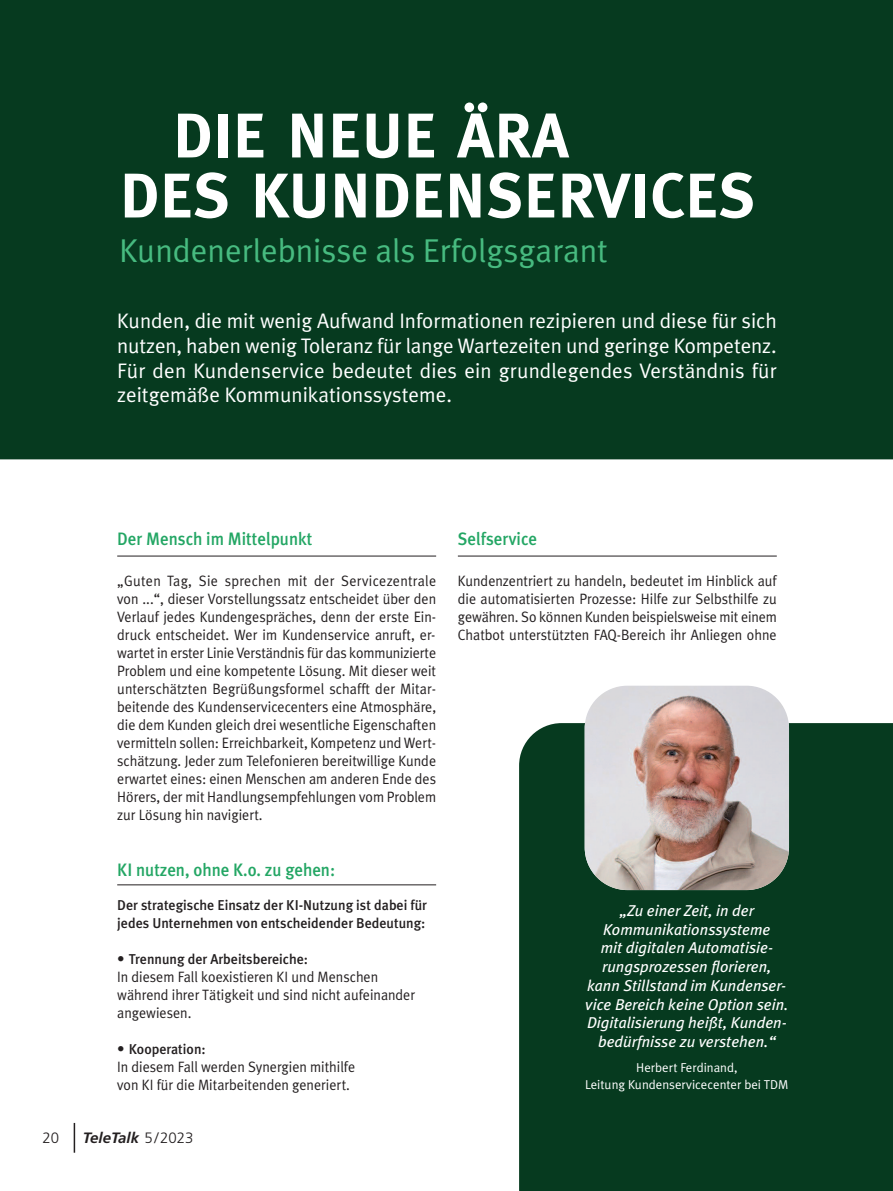
<style>
.page{position:relative;width:893px;height:1191px;background:#fff}
.page>*{position:absolute;margin:0;border:0;box-sizing:border-box;transform-origin:0 0}
.t1{font:700 63px/60px "Meta Plus";color:#fff}
.t2{font:33px "Meta Plus Normal";color:#47bb80}
.t3{font:21px/24.8px "Meta Plus Normal";color:#fff;text-align:justify}
.t4{font:500 18px "Meta Plus";color:#23a664;scale:.94 1}
.t5{font:italic 15.75px/18.8px "Meta Plus";color:#fff;text-align:center}
.t6{font:15px/18px "Meta Plus Normal";color:#231f20;text-align:justify;scale:.94 1}
.t7{font:italic 700 15px "Frutiger";color:#231f20}
.t8{font:300 15px "Frutiger";color:#231f20}
.t9{font:500 14.25px/18px "Meta Plus";color:#231f20}
.t10{font:12.9px/17.1px "Meta Plus";color:#fff;text-align:center}
.s1{font-family:"Meta Plus Normal";font-weight:400;font-size:15px}
.s2{font-weight:300;font-style:normal}
</style>
<div class="page">
<svg style="left:74px;top:1123px;width:1px;height:29px"></svg>
<div style="left:519px;top:723px;width:374px;height:468px;background:#063a1f"></div>
<div style="left:0;top:0;width:893px;height:459px;background:#063a1f"></div>
<hr style="left:117px;top:555px;width:319px;height:1px;background:#231f20">
<hr style="left:117px;top:884px;width:319px;height:1px;background:#231f20">
<hr style="left:458px;top:555px;width:319px;height:1px;background:#231f20">
<img style="left:585px;top:685px;width:204px;height:205px;border-radius:43px">
<h1 class="t1" style="left:120px;top:106px;width:637px;text-indent:53px">DIE NEUE ÄRA<br>DES KUNDENSERVICES</h1>
<h2 class="t2" style="left:120px;top:232px;width:490px">Kundenerlebnisse als Erfolgsgarant</h2>
<p class="t3" style="left:117px;top:308px;width:661px">Kunden, die mit wenig Aufwand Informationen rezipieren und diese für sich nutzen, haben wenig Toleranz für lange Wartezeiten und geringe Kompetenz.<br>Für den Kundenservice bedeutet dies ein grundlegendes Verständnis für zeitgemäße Kommunikationssysteme.</p>
<p class="t4" style="left:117px;top:528px;width:209px">Der Mensch im Mittelpunkt</p>
<p class="t6" style="left:117px;top:571px;width:341px">„Guten Tag, Sie sprechen mit der Servicezentrale von ...“, dieser Vorstellungssatz entscheidet über den Verlauf jedes Kundengespräches, denn der erste Ein&shy;druck entscheidet. Wer im Kundenservice anruft, er&shy;wartet in erster Linie Verständnis für das kommunizierte Problem und eine kompetente Lösung. Mit dieser weit unterschätzten Begrüßungsformel schafft der Mitar&shy;beitende des Kundenservicecenters eine Atmosphäre, die dem Kunden gleich drei wesentliche Eigenschaften vermitteln sollen: Erreichbarkeit, Kompetenz und Wert&shy;schätzung. Jeder zum Telefonieren bereitwillige Kunde erwartet eines: einen Menschen am anderen Ende des Hörers, der mit Handlungsempfehlungen vom Problem zur Lösung hin navigiert.</p>
<p class="t4" style="left:117px;top:859px;width:233px">KI nutzen, ohne K.o. zu gehen:</p>
<p class="t9" style="left:117px;top:896px;width:311px">Der strategische Einsatz der KI-Nutzung ist dabei für jedes Unternehmen von entscheidender Bedeutung:</p>
<p class="t9" style="left:117px;top:950px;width:192px"><span class="s1">•</span> Trennung der Arbeitsbereiche:</p>
<p class="t6" style="left:117px;top:967px;width:318px;text-align:left">In diesem Fall koexistieren KI und Menschen während ihrer Tätigkeit und sind nicht aufeinander angewiesen.</p>
<p class="t9" style="left:117px;top:1040px;width:90px"><span class="s1">•</span> Kooperation:</p>
<p class="t6" style="left:117px;top:1057px;width:255px">In diesem Fall werden Synergien mithilfe von KI für die Mitarbeitenden generiert.</p>
<p class="t8" style="left:43px;top:1131px;width:18px">20</p>
<p class="t7" style="left:83px;top:1131px;width:112px">TeleTalk <span class="s2">5/2023</span></p>
<p class="t4" style="left:458px;top:528px;width:86px">Selfservice</p>
<p class="t6" style="left:458px;top:571px;width:341px">Kundenzentriert zu handeln, bedeutet im Hinblick auf die automatisierten Prozesse: Hilfe zur Selbsthilfe zu gewähren. So können Kunden beispielsweise mit einem Chatbot unterstützten FAQ-Bereich ihr Anliegen ohne</p>
<p class="t5" style="left:585px;top:901px;width:205px">„Zu einer Zeit, in der<br>Kommunikationssysteme<br>mit digitalen Automatisie&shy;rungsprozessen florieren, kann Stillstand im Kundenser&shy;vice Bereich keine Option sein.<br>Digitalisierung heißt, Kunden&shy;bedürfnisse zu verstehen.“</p>
<p class="t10" style="left:585px;top:1058px;width:205px">Herbert Ferdinand,<br>Leitung Kundenservicecenter bei TDM</p>
</div>
